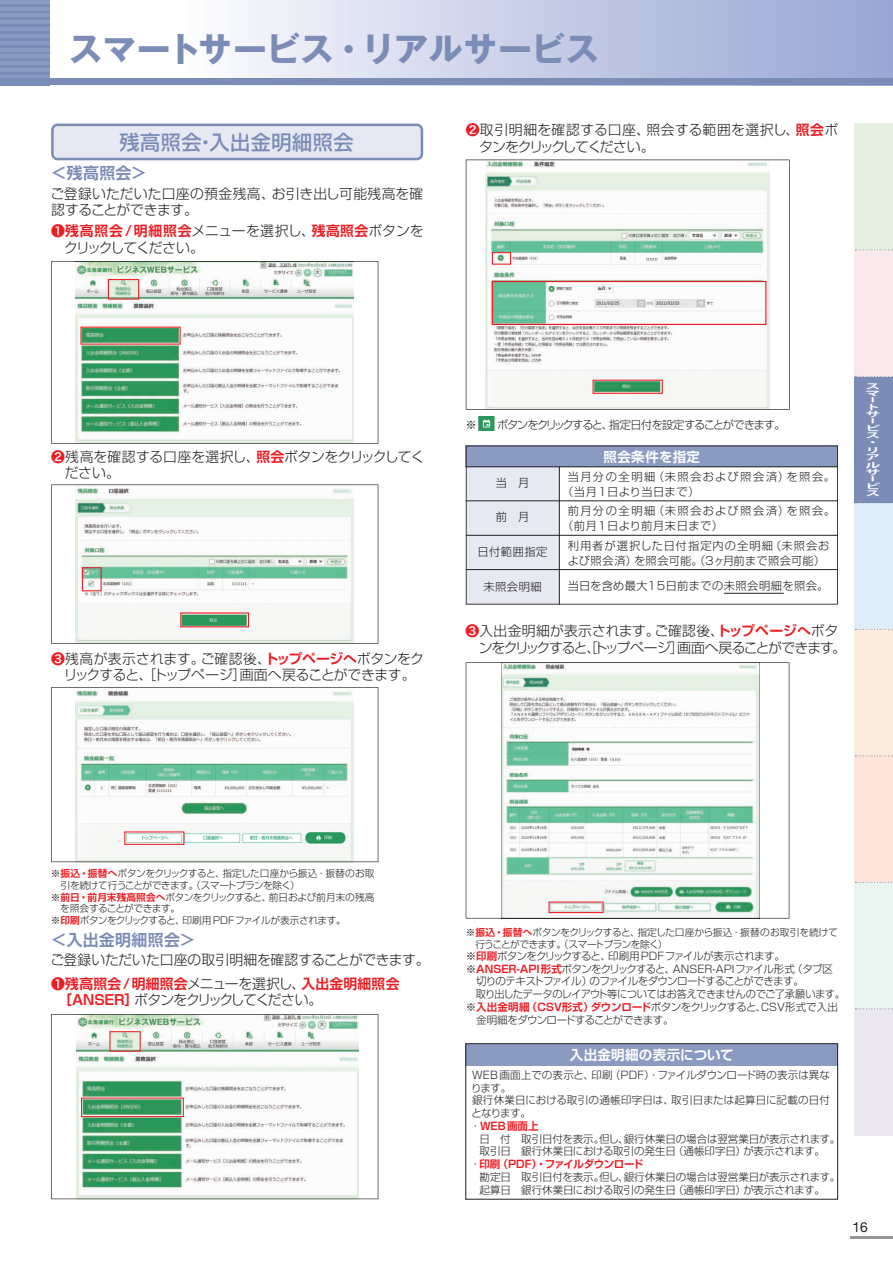
<style>
.page{position:relative;width:893px;height:1263px;background:#fff}
.page>*{position:absolute;margin:0;border:0;box-sizing:border-box;transform-origin:0 0}
.t1{font:700 34.05px "Gothic MB101 Pr 5";letter-spacing:-.005em;color:#7b8db7}
.t2{font:500 20.25px "Shin Go Pr 5";letter-spacing:.025em;color:#7b8db7}
.t3{font:700 15.9px "Shin Go Pr 5 De";letter-spacing:.015em;color:#7b8db7}
.t4{font:300 13.8px/16.6px "Shin Go Pr 5";letter-spacing:-.02em;color:#231f20}
.t5{font:300 13.8px/16.6px "Shin Go Pr 5";letter-spacing:-.04em;color:#231f20}
.t6{font:300 13.8px/16.6px "Shin Go Pr 5";letter-spacing:.01em;color:#231f20}
.t7{font:700 13.8px "Shin Go Pr 5 De";letter-spacing:.06em;color:#ee1d23}
.t8{font:700 13.8px "Shin Go Pr 5 De";letter-spacing:.02em;color:#ee1d23}
.t9{font:300 13.8px "Shin Go Pr 5";letter-spacing:-.085em;color:#231f20}
.t10{font:300 13.8px "Shin Go Pr 5";letter-spacing:-.095em;color:#231f20}
.t11{font:13.8px "Helvetica Neue LT Std";color:#231f20}
.t12{font:700 13.5px "Shin Go Pr 5 De";letter-spacing:.02em;color:#fff}
.t13{font:300 11.25px/15px "Shin Go Pr 5";letter-spacing:.06em;color:#231f20}
.t14{font:300 11.25px/15px "Shin Go Pr 5";letter-spacing:.105em;color:#231f20}
.t15{font:300 11.25px/15px "Shin Go Pr 5";letter-spacing:.11em;color:#231f20}
.t16{font:300 11.25px "Shin Go Pr 5";letter-spacing:.03em;color:#231f20}
.t17{font:300 11.1px "Shin Go Pr 5";letter-spacing:-.09em;color:#231f20}
.t18{font:300 10.5px/12.8px "Shin Go Pr 5";letter-spacing:-.025em;color:#231f20}
.t19{font:300 10.5px "Shin Go Pr 5";letter-spacing:-.06em;color:#231f20}
.t20{font:300 10.5px/12.8px "Shin Go Pr 5";letter-spacing:.01em;color:#231f20}
.t21{font:300 10.5px "Shin Go Pr 5";letter-spacing:-.065em;color:#231f20}
.t22{font:300 10.5px "Shin Go Pr 5";letter-spacing:-.055em;color:#231f20}
.t23{font:700 10.5px "Shin Go Pr 5 De";letter-spacing:-.02em;color:#ee1d23}
.t24{font:300 9.75px/11.7px "Shin Go Pr 5";letter-spacing:-.045em;color:#231f20}
.t25{font:700 7.5px/7.5px "Koz Go Pro";color:#fff;scale:2 1}
.t26{font:700 6px "Koz Go Pro";color:#fff;scale:2.5 1}
.s1{font-family:"Hira Kaku Pro W6";font-weight:400}
.s2{font-family:"Shin Go Pr 5";font-weight:300;color:#231f20}
.s3{font-family:"Hira Kaku Pro W6";font-weight:400;color:#ee1d23}
.s4{font-family:"Shin Go Pr 5 De";font-weight:700;color:#ee1d23}
</style>
<div class="page">
<hr style="left:850px;top:1236px;width:43px;height:2px;background:#939598">
<div style="left:855px;top:756px;width:38px;height:126px;background:#fde3da"></div>
<div style="left:855px;top:376px;width:38px;height:127px;background:#7b8db7"></div>
<div style="left:855px;top:123px;width:38px;height:127px;background:#e6f0e2"></div>
<div style="left:855px;top:250px;width:38px;height:126px;background:#fae9ec"></div>
<div style="left:855px;top:503px;width:38px;height:126px;background:#dfedf8"></div>
<div style="left:855px;top:629px;width:38px;height:127px;background:#faede0"></div>
<svg style="left:855px;top:376px;width:38px;height:1px"></svg>
<svg style="left:855px;top:249px;width:37px;height:1px"></svg>
<svg style="left:855px;top:629px;width:37px;height:1px"></svg>
<svg style="left:855px;top:755px;width:37px;height:1px"></svg>
<div style="left:855px;top:882px;width:38px;height:127px;background:#e9f3ef"></div>
<div style="left:855px;top:1009px;width:38px;height:126px;background:#ebe7f0"></div>
<svg style="left:855px;top:502px;width:37px;height:1px"></svg>
<svg style="left:855px;top:882px;width:37px;height:1px"></svg>
<svg style="left:855px;top:1008px;width:37px;height:1px"></svg>
<div style="left:51px;top:0;width:842px;height:85px;background:linear-gradient(to right,#fff,#98a4d2)"></div>
<div style="left:0;top:0;width:51px;height:85px;background:linear-gradient(to right,#7e90b9,#7e90b9)"></div>
<svg style="left:0;top:75px;width:51px;height:4px"></svg>
<hr style="left:0;top:62px;width:51px;height:3px;background:#8b9ac0">
<hr style="left:0;top:55px;width:51px;height:3px;background:#8b9ac0">
<hr style="left:0;top:48px;width:51px;height:3px;background:#8b9ac0">
<hr style="left:0;top:41px;width:51px;height:3px;background:#8b9ac0">
<hr style="left:0;top:34px;width:51px;height:4px;background:#8b9ac0">
<hr style="left:0;top:27px;width:51px;height:4px;background:#8b9ac0">
<hr style="left:0;top:21px;width:51px;height:3px;background:#8b9ac0">
<hr style="left:0;top:14px;width:51px;height:3px;background:#8b9ac0">
<hr style="left:0;top:7px;width:51px;height:3px;background:#8b9ac0">
<hr style="left:0;top:0;width:51px;height:3px;background:#8b9ac0">
<hr style="left:0;top:68px;width:51px;height:4px;background:#8b9ac0">
<hr style="left:51px;top:0;width:3px;height:85px;background:#fff">
<div style="left:0;top:79px;width:893px;height:6px;background:#7b8db7"></div>
<svg style="left:466px;top:160px;width:324px;height:250px"></svg>
<svg style="left:51px;top:261px;width:327px;height:183px"></svg>
<svg style="left:51px;top:484px;width:327px;height:160px;fill:#f7f7f6"></svg>
<svg style="left:51px;top:687px;width:327px;height:175px"></svg>
<svg style="left:51px;top:1014px;width:327px;height:185px"></svg>
<div style="left:81px;top:1097px;width:103px;height:20px;border:1px solid #ee1d23"></div>
<div style="left:492px;top:252px;width:19px;height:13px;border:1px solid #ee1d23"></div>
<div style="left:592px;top:380px;width:71px;height:14px;border:1px solid #ee1d23"></div>
<div style="left:492px;top:281px;width:274px;height:44px;border:1px solid #ee1d23"></div>
<svg style="left:466px;top:662px;width:323px;height:256px"></svg>
<div style="left:548px;top:901px;width:56px;height:12px;border:1px solid #ee1d23"></div>
<img style="left:126px;top:831px;width:221px;height:14px">
<div style="left:180px;top:612px;width:69px;height:15px;border:1px solid #ee1d23"></div>
<div style="left:466px;top:1044px;width:372px;height:21px;background:#8b9ac0"></div>
<svg style="left:51px;top:124px;width:372px;height:36px;background:#d9ddea"></svg>
<img style="left:478px;top:416px;width:17px;height:15px">
<svg style="left:466px;top:446px;width:372px;height:159px"></svg>
<hr style="left:466px;top:466px;width:372px;height:1px;background:#231f20">
<hr style="left:466px;top:500px;width:372px;height:1px;background:#231f20">
<hr style="left:466px;top:535px;width:372px;height:1px;background:#231f20">
<hr style="left:466px;top:569px;width:372px;height:1px;background:#231f20">
<hr style="left:559px;top:467px;width:1px;height:138px;background:#231f20">
<hr style="left:724px;top:593px;width:60px;height:1px;background:#231f20">
<div style="left:108px;top:279px;width:31px;height:21px;border:1px solid #ee1d23"></div>
<div style="left:465px;top:1043px;width:373px;height:157px;border:1px solid #231f20"></div>
<div style="left:124px;top:831px;width:60px;height:14px;border:1px solid #ee1d23"></div>
<div style="left:109px;top:1031px;width:32px;height:21px;border:1px solid #ee1d23"></div>
<h1 class="t1" style="left:68px;top:21px;width:532px">スマートサービス・リアルサービス</h1>
<h2 class="t2" style="left:119px;top:125px;width:236px">残高照会・入出金明細照会</h2>
<h3 class="t6" style="left:50px;top:184px;width:374px">ご登録いただいた口座の預金残高、お引き出し可能残高を確認することができます。</h3>
<h3 class="t3" style="left:51px;top:160px;width:97px">＜残高照会＞</h3>
<h3 class="t7" style="left:51px;top:219px;width:374px"><span class="s1">❶</span>残高照会/明細照会<span class="s2">メニューを選択し、</span>残高照会<span class="s2">ボタンを</span></h3>
<h3 class="t10" style="left:64px;top:236px;width:141px">クリックしてください。</h3>
<h3 class="t4" style="left:479px;top:121px;width:361px;text-indent:-13px"><span class="s3">❷</span>取引明細を確認する口座、照会する範囲を選択し、<span class="s4">照会</span>ボタンをクリックしてください。</h3>
<h3 class="t4" style="left:65px;top:447px;width:361px;text-indent:-14px"><span class="s3">❷</span>残高を確認する口座を選択し、<span class="s4">照会</span>ボタンをクリックしてください。</h3>
<h3 class="t4" style="left:51px;top:649px;width:374px;text-align:center"><span class="s3">❸</span>残高が表示されます。ご確認後、<span class="s4">トップページへ</span>ボタンをクリックすると、［トップページ］画面へ戻ることができます。</h3>
<p class="t17" style="left:465px;top:416px;width:13px">※</p>
<p class="t17" style="left:497px;top:416px;width:290px">ボタンをクリックすると、指定日付を設定することができます。</p>
<h3 class="t12" style="left:604px;top:446px;width:98px">照会条件を指定</h3>
<p class="t13" style="left:496px;top:474px;width:35px">当　月</p>
<p class="t15" style="left:562px;top:468px;width:274px;text-indent:6px">当月分の全明細（未照会および照会済）を照会。（当月1日より当日まで）</p>
<p class="t13" style="left:496px;top:508px;width:35px">前　月</p>
<p class="t14" style="left:562px;top:502px;width:274px;text-indent:6px">前月分の全明細（未照会および照会済）を照会。（前月1日より前月末日まで）</p>
<p class="t13" style="left:478px;top:543px;width:71px">日付範囲指定</p>
<p class="t13" style="left:568px;top:537px;width:263px">利用者が選択した日付指定内の全明細（未照会および照会済）を照会可能。（3ヶ月前まで照会可能）</p>
<p class="t13" style="left:483px;top:578px;width:60px">未照会明細</p>
<p class="t16" style="left:568px;top:576px;width:262px">当日を含め最大１５日前までの未照会明細を照会。</p>
<h3 class="t5" style="left:479px;top:621px;width:369px;text-indent:-13px"><span class="s3">❸</span>入出金明細が表示されます。ご確認後、<span class="s4">トップページへ</span>ボタンをクリックすると［トップページ］画面へ戻ることができます。</h3>
<h3 class="t4" style="left:587px;top:638px;width:15px">、</h3>
<p class="t25" style="left:865px;top:383px;width:8px">スマ</p>
<p class="t26" style="left:865px;top:396px;width:5px">ー</p>
<p class="t25" style="left:865px;top:404px;width:8px">トサ</p>
<p class="t26" style="left:865px;top:417px;width:5px">ー</p>
<p class="t25" style="left:865px;top:424px;width:9px">ビス・リアルサ</p>
<p class="t26" style="left:865px;top:475px;width:5px">ー</p>
<p class="t25" style="left:865px;top:482px;width:9px">ビス</p>
<p class="t24" style="left:51px;top:867px;width:325px">※<span class="s4">振込・振替へ</span>ボタンをクリックすると、指定した口座から振込・振替のお取</p>
<p class="t24" style="left:61px;top:878px;width:241px">引を続けて行うことができます。（スマートプランを除く）</p>
<p class="t24" style="left:51px;top:890px;width:325px">※<span class="s4">前日・前月末残高照会へ</span>ボタンをクリックすると、前日および前月末の残高</p>
<p class="t24" style="left:60px;top:902px;width:122px">を照会することができます。</p>
<p class="t24" style="left:51px;top:913px;width:297px">※<span class="s4">印刷</span>ボタンをクリックすると、印刷用 PDFファイルが表示されます。</p>
<h3 class="t3" style="left:51px;top:927px;width:145px">＜入出金明細照会＞</h3>
<h3 class="t4" style="left:50px;top:950px;width:381px">ご登録いただいた口座の取引明細を確認することができます。</h3>
<h3 class="t8" style="left:51px;top:972px;width:350px"><span class="s1">❶</span>残高照会/明細照会<span class="s2">メニューを選択し、</span>入出金明細照会</h3>
<h3 class="t9" style="left:51px;top:988px;width:273px"><span class="s4">　［ＡＮＳＥＲ］</span>ボタンをクリックしてください。</h3>
<p class="t24" style="left:475px;top:925px;width:364px;text-indent:-10px">※<span class="s4">振込・振替へ</span>ボタンをクリックすると、指定した口座から振込・振替のお取引を続けて行うことができます。（スマートプランを除く）</p>
<p class="t22" style="left:466px;top:947px;width:321px">※<span class="s4">印刷</span>ボタンをクリックすると、印刷用 PDFファイルが表示されます。</p>
<p class="t19" style="left:466px;top:960px;width:369px">※<span class="s4">ANSER-API形式</span>ボタンをクリックすると、ANSER-APIファイル形式（タブ区</p>
<p class="t21" style="left:476px;top:973px;width:329px">切りのテキストファイル）のファイルをダウンロードすることができます。</p>
<p class="t18" style="left:466px;top:987px;width:381px">　取り出したデータのレイアウト等についてはお答えできませんのでご了承願います。</p>
<p class="t19" style="left:466px;top:998px;width:374px">※<span class="s4">入出金明細（ＣＳＶ形式）ダウンロード</span>ボタンをクリックすると、ＣＳＶ形式で入出</p>
<p class="t19" style="left:476px;top:1011px;width:199px">金明細をダウンロードすることができます。</p>
<h3 class="t12" style="left:570px;top:1044px;width:165px">入出金明細の表示について</h3>
<p class="t20" style="left:471px;top:1067px;width:360px">WEB画面上での表示と、印刷（PDF）・ファイルダウンロード時の表示は異なります。<br>銀行休業日における取引の通帳印字日は、取引日または起算日に記載の日付となります。</p>
<p class="t23" style="left:470px;top:1117px;width:70px"><span class="s2">・</span>WEB画面上</p>
<p class="t18" style="left:469px;top:1131px;width:373px">　日　付　取引日付を表示。但し、銀行休業日の場合は翌営業日が表示されます。　取引日　銀行休業日における取引の発生日（通帳印字日）が表示されます。</p>
<p class="t23" style="left:470px;top:1155px;width:175px"><span class="s2">・</span>印刷（PDF）・ファイルダウンロード</p>
<p class="t18" style="left:469px;top:1169px;width:373px">　勘定日　取引日付を表示。但し、銀行休業日の場合は翌営業日が表示されます。　起算日　銀行休業日における取引の発生日（通帳印字日）が表示されます。</p>
<h3 class="t11" style="left:853px;top:1219px;width:17px">16</h3>
</div>
